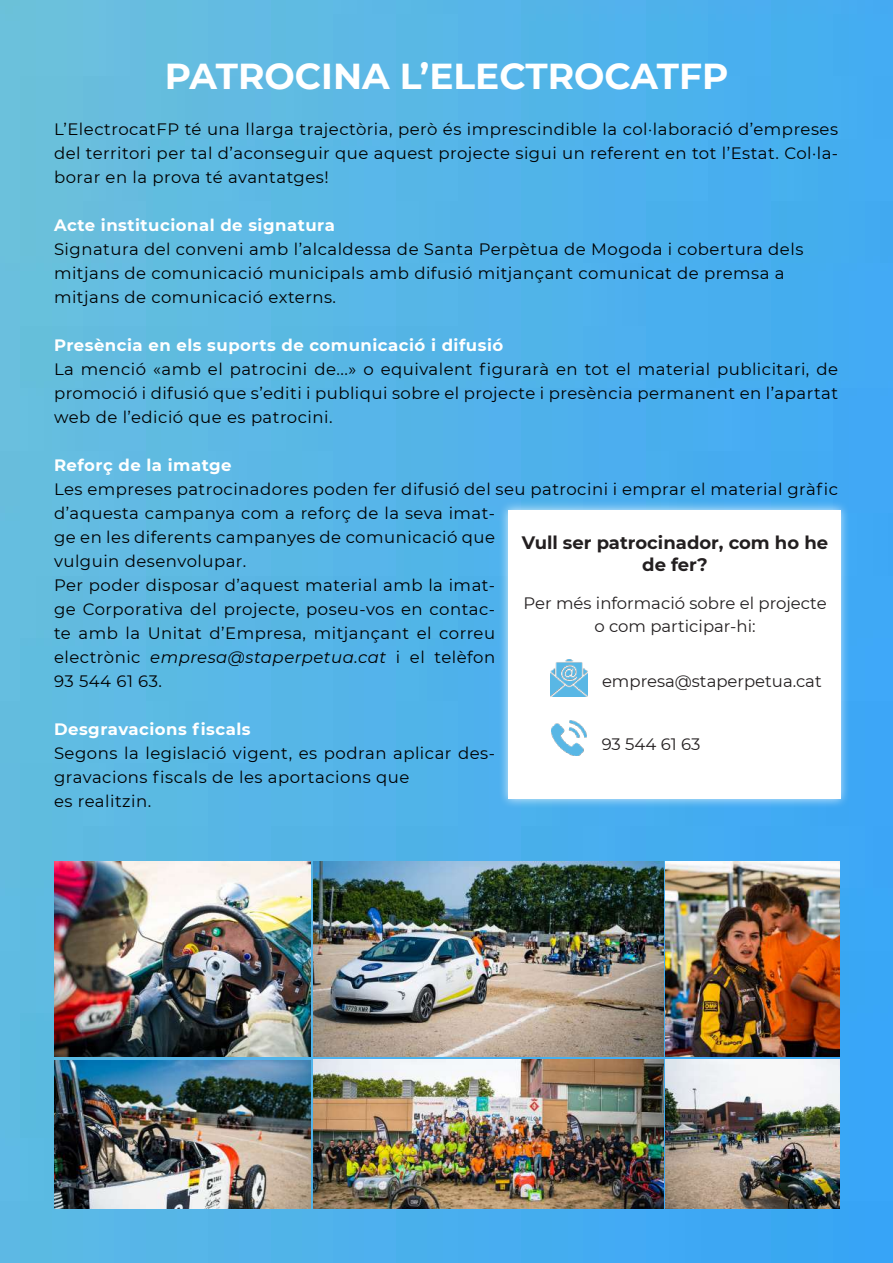
<style>
.page{position:relative;width:893px;height:1263px;background:#fff}
.page>*{position:absolute;margin:0;border:0;box-sizing:border-box;transform-origin:0 0}
.t1{font:700 36px "Montserrat";color:#fff}
.t2{font:700 18px/22.5px "Montserrat";color:#231f20;text-align:center}
.t3{font:16.5px/24px "Montserrat";letter-spacing:.03em;color:#000001}
.t4{font:16.5px/24px "Montserrat";letter-spacing:.03em;color:#000;text-align:justify}
.t5{font:700 16.5px "Montserrat";letter-spacing:.03em;color:#fff}
.t6{font:16.5px/22.5px "Montserrat";color:#231f20;text-align:center}
.s1{font-style:italic}
</style>
<div class="page">
<img style="left:0;top:0;width:893px;height:1263px">
<div style="left:498px;top:500px;width:352px;height:308px;background:#fff;opacity:.75"></div>
<div style="left:508px;top:510px;width:332px;height:289px;background:#fff"></div>
<img style="left:551px;top:659px;width:37px;height:38px">
<img style="left:552px;top:721px;width:35px;height:35px">
<img style="left:54px;top:861px;width:256px;height:196px">
<img style="left:314px;top:861px;width:349px;height:196px">
<img style="left:54px;top:1060px;width:256px;height:149px">
<img style="left:314px;top:1060px;width:349px;height:149px">
<img style="left:666px;top:861px;width:174px;height:196px">
<img style="left:666px;top:1060px;width:174px;height:149px">
<h1 class="t1" style="left:165px;top:50px;width:565px">PATROCINA L’ELECTROCATFP</h1>
<p class="t4" style="left:54px;top:116px;width:786px">L’ElectrocatFP té una llarga trajectòria, però és imprescindible la col·laboració d’empreses del territori per tal d’aconseguir que aquest projecte sigui un referent en tot l’Estat. Col·la&shy;borar en la prova té avantatges!</p>
<p class="t5" style="left:54px;top:213px;width:282px">Acte institucional de signatura</p>
<p class="t3" style="left:54px;top:236px;width:751px">Signatura del conveni amb l’alcaldessa de Santa Perpètua de Mogoda i cobertura dels mitjans de comunicació municipals amb difusió mitjançant comunicat de premsa a mitjans de comunicació externs.</p>
<p class="t5" style="left:54px;top:333px;width:451px">Presència en els suports de comunicació i difusió</p>
<p class="t3" style="left:54px;top:356px;width:786px;text-align:justify">La menció «amb el patrocini de...» o equivalent figurarà en tot el material publicitari, de promoció i difusió que s’editi i publiqui sobre el projecte i presència permanent en l’apartat web de l’edició que es patrocini.</p>
<p class="t5" style="left:54px;top:453px;width:179px">Reforç de la imatge</p>
<p class="t3" style="left:54px;top:476px;width:785px">Les empreses patrocinadores poden fer difusió del seu patrocini i emprar el material gràfic d’aquesta campanya com a reforç de la seva imat-<br>ge en les diferents campanyes de comunicació que<br>vulguin desenvolupar.<br>Per poder disposar d’aquest material amb la imat-<br>ge Corporativa del projecte, poseu-vos en contac-<br>te amb la Unitat d’Empresa, mitjançant el correu<br>electrònic <span class="s1">empresa@staperpetua.cat</span> i el telèfon<br>93 544 61 63.</p>
<p class="t5" style="left:54px;top:717px;width:198px">Desgravacions fiscals</p>
<p class="t3" style="left:54px;top:740px;width:443px">Segons la legislació vigent, es podran aplicar des&shy;gravacions fiscals de les aportacions que<br>es realitzin.</p>
<p class="t2" style="left:522px;top:530px;width:308px">Vull ser patrocinador, com ho he de fer?</p>
<p class="t6" style="left:523px;top:591px;width:305px">Per més informació sobre el projecte o com participar-hi:</p>
<p class="t6" style="left:602px;top:669px;width:221px">empresa@staperpetua.cat</p>
<p class="t6" style="left:602px;top:732px;width:100px">93 544 61 63</p>
</div>
